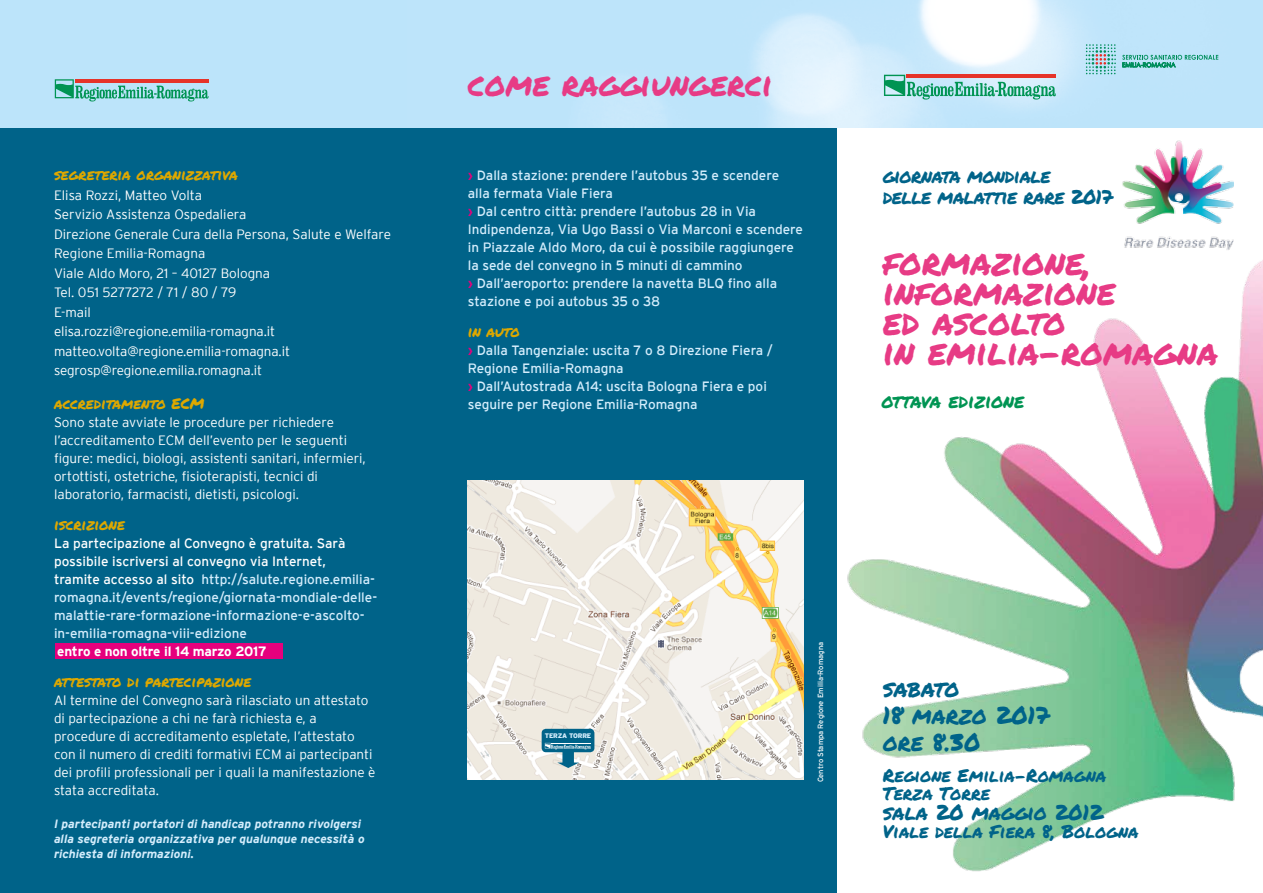
<style>
.page{position:relative;width:1263px;height:893px;background:#fff}
.page>*{position:absolute;margin:0;border:0;box-sizing:border-box;transform-origin:0 0}
.t1{font:36px/30px "Permanent Marker";color:#e73b85}
.t2{font:33px "Permanent Marker";color:#e73b85}
.t3{font:24px/27px "Permanent Marker";color:#006389}
.t4{font:21px "Permanent Marker";color:#006389}
.t5{font:19.5px/21px "Permanent Marker";letter-spacing:-.025em;color:#006389}
.t6{font:19.5px "Permanent Marker";color:#009453}
.t7{font:18px/18px "Permanent Marker";color:#006389}
.t8{font:15px "Permanent Marker";color:#dea800}
.t9{font:300 13.5px/19.5px "Interstate";color:#fff}
.t10{font:13.5px/18px "Interstate";color:#d4edfc}
.t11{font:700 13.5px "Interstate";letter-spacing:-.015em;color:#fff}
.t12{font:italic 700 12px/15px "Interstate";color:#d4edfc}
.t13{font:7.5px "Interstate";color:#fff}
.t14{font:900 6.6px "Interstate";letter-spacing:-.025em;color:#d4edfc}
.s1{font-weight:700;color:#e6007d}
.s2{color:#fff}
</style>
<div class="page">
<img style="left:847px;top:239px;width:416px;height:633px">
<div style="left:0;top:124px;width:837px;height:769px;background:#006389"></div>
<img style="left:407px;top:0;width:856px;height:127px">
<img style="left:1119px;top:140px;width:114px;height:114px">
<div style="left:0;top:0;width:407px;height:127px;background:#bce4fa"></div>
<svg style="left:884px;top:75px;width:172px;height:25px"></svg>
<svg style="left:1086px;top:44px;width:30px;height:30px"></svg>
<svg style="left:1122px;top:55px;width:96px;height:12px"></svg>
<svg style="left:55px;top:79px;width:153px;height:22px"></svg>
<img style="left:468px;top:480px;width:336px;height:299px">
<div style="left:55px;top:644px;width:228px;height:15px;background:#e6007d"></div>
<div style="left:542px;top:729px;width:52px;height:23px;background:#006389;border-radius:4px"></div>
<svg style="left:544px;top:742px;width:48px;height:26px"></svg>
<h2 class="t2" style="left:468px;top:59px;width:306px">come raggiungerci</h2>
<p class="t10" style="left:468px;top:166px;width:337px"><span class="s1">›</span> Dalla stazione: prendere l’autobus 35 e scendere alla fermata Viale Fiera<br><span class="s1">›</span> Dal centro città: prendere l’autobus 28 in Via Indipendenza, Via Ugo Bassi o Via Marconi e scendere in Piazzale Aldo Moro, da cui è possibile raggiungere la sede del convegno in 5 minuti di cammino<br><span class="s1">›</span> Dall’aeroporto: prendere la navetta BLQ fino alla stazione e poi autobus 35 o 38</p>
<p class="t8" style="left:468px;top:320px;width:54px">in auto</p>
<p class="t10" style="left:468px;top:341px;width:307px"><span class="s1">›</span> Dalla Tangenziale: uscita 7 o 8 Direzione Fiera / Regione Emilia-Romagna<br><span class="s1">›</span> Dall’Autostrada A14: uscita Bologna Fiera e poi seguire per Regione Emilia-Romagna</p>
<p class="t8" style="left:54px;top:164px;width:185px">segreteria organizzativa</p>
<p class="t9" style="left:54px;top:185px;width:338px">Elisa Rozzi, Matteo Volta<br>Servizio Assistenza Ospedaliera<br>Direzione Generale Cura della Persona, Salute e Welfare Regione Emilia-Romagna<br>Viale Aldo Moro, 21 – 40127 Bologna<br>Tel. 051 5277272 / 71 / 80 / 79<br>E-mail<br>elisa.rozzi@regione.emilia-romagna.it matteo.volta@regione.emilia-romagna.it segrosp@regione.emilia.romagna.it</p>
<h3 class="t5" style="left:883px;top:165px;width:232px">giornata mondiale<br>delle malattie rare 2017</h3>
<h1 class="t1" style="left:883px;top:246px;width:337px">formazione, informazione<br>ed ascolto<br>in emilia-romagna</h1>
<p class="t8" style="left:54px;top:392px;width:152px">accreditamento ECM</p>
<h3 class="t6" style="left:881px;top:386px;width:145px">ottava edizione</h3>
<p class="t9" style="left:54px;top:413px;width:313px;line-height:18px">Sono state avviate le procedure per richiedere l’accreditamento ECM dell’evento per le seguenti figure: medici, biologi, assistenti sanitari, infermieri, ortottisti, ostetriche, fisioterapisti, tecnici di laboratorio, farmacisti, dietisti, psicologi.</p>
<p class="t8" style="left:54px;top:513px;width:72px">iscrizione</p>
<p class="t10" style="left:54px;top:534px;width:325px"><span class="s2">La partecipazione al Convegno è gratuita. Sarà possibile iscriversi al convegno via Internet,<br>tramite accesso al sito</span> http://salute.regione.emilia&shy;romagna.it/events/regione/giornata-mondiale-delle&shy;malattie-rare-formazione-informazione-e-ascolto&shy;in-emilia-romagna-viii-edizione</p>
<p class="t11" style="left:57px;top:644px;width:211px">entro e non oltre il 14 marzo 2017</p>
<p class="t8" style="left:54px;top:670px;width:199px">attestato di partecipazione</p>
<p class="t9" style="left:54px;top:691px;width:323px;line-height:18px">Al termine del Convegno sarà rilasciato un attestato di partecipazione a chi ne farà richiesta e, a procedure di accreditamento espletate, l’attestato con il numero di crediti formativi ECM ai partecipanti dei profili professionali per i quali la manifestazione è stata accreditata.</p>
<p class="t12" style="left:54px;top:816px;width:312px">I partecipanti portatori di handicap potranno rivolgersi alla segreteria organizzativa per qualunque necessità o richiesta di informazioni.</p>
<p class="t13" style="left:816px;top:782px;width:142px;rotate:-90deg">Centro Stampa Regione Emilia-Romagna</p>
<h3 class="t3" style="left:883px;top:674px;width:168px">sabato<br>18 marzo 2017 ore 8.30</h3>
<h3 class="t7" style="left:883px;top:766px;width:225px">Regione Emilia-Romagna<br>Terza Torre</h3>
<h3 class="t4" style="left:883px;top:796px;width:222px">sala 20 maggio 2012</h3>
<h3 class="t7" style="left:883px;top:821px;width:257px">Viale della Fiera 8, Bologna</h3>
<p class="t14" style="left:545px;top:732px;width:48px">TERZA TORRE</p>
</div>
